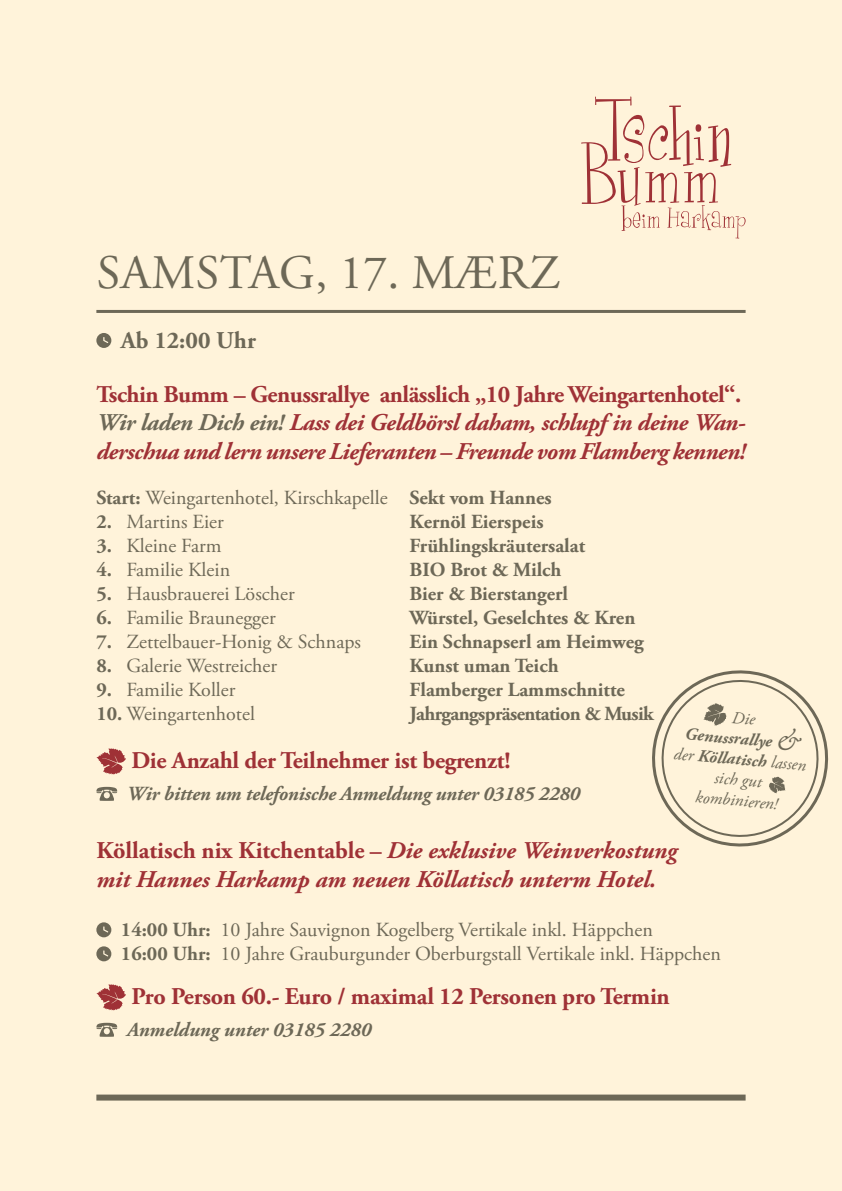
<style>
.page{position:relative;width:842px;height:1191px;background:#fff3da}
.page>*{position:absolute;margin:0;border:0;box-sizing:border-box;transform-origin:0 0}
.t1{font:48px "Adobe Garamond Pro";letter-spacing:.015em;color:#6d6857}
.t2{font:700 24px "Adobe Garamond Pro";letter-spacing:-.01em;color:#9f3136}
.t3{font:italic 700 24px/28.8px "Adobe Garamond Pro";letter-spacing:-.02em;color:#9f3136}
.t4{font:italic 700 24px "Adobe Garamond Pro";color:#9f3136}
.t5{font:700 24px "Adobe Garamond Pro";color:#6d6857}
.t6{font:20px "Adobe Garamond Pro";color:#6d6857}
.t7{font:700 20px "Adobe Garamond Pro";color:#6d6857}
.t8{font:italic 700 20px "Adobe Garamond Pro";letter-spacing:-.01em;color:#6d6857}
.t9{font:700 20px "Adobe Garamond Pro";letter-spacing:-.03em;color:#6d6857}
.t10{font:italic 700 17px "Adobe Garamond Pro";color:#6d6857}
.t11{font:italic 17px/20.4px "Adobe Garamond Pro";color:#6d6857;text-align:center}
.s1{color:#6d6857}
.s2{font-weight:700}
.s3{font-weight:400;font-size:29px}
.s4{font-weight:400}
.s5{font-style:italic}
</style>
<div class="page">
<div style="left:96px;top:1094px;width:650px;height:6px;background:#6d6857"></div>
<svg style="left:96px;top:922px;width:15px;height:15px"></svg>
<svg style="left:96px;top:946px;width:15px;height:15px"></svg>
<hr style="left:96px;top:310px;width:650px;height:3px;background:#6d6857">
<svg style="left:96px;top:984px;width:30px;height:26px"></svg>
<svg style="left:96px;top:1022px;width:21px;height:14px"></svg>
<svg style="left:96px;top:333px;width:15px;height:15px"></svg>
<svg style="left:581px;top:96px;width:165px;height:142px"></svg>
<svg style="left:96px;top:748px;width:30px;height:26px"></svg>
<svg style="left:96px;top:787px;width:21px;height:14px"></svg>
<svg style="left:652px;top:670px;width:177px;height:177px"></svg>
<p class="t1" style="left:97px;top:244px;width:465px">SAMSTAG, 17. MÆRZ</p>
<p class="t5" style="left:121px;top:326px;width:136px">Ab 12:00 Uhr</p>
<p class="t2" style="left:96px;top:380px;width:646px">Tschin Bumm – Genussrallye anlässlich „10 Jahre Weingartenhotel“.</p>
<p class="t3" style="left:96px;top:409px;width:651px"><span class="s1">Wir laden Dich ein!</span> Lass dei Geldbörsl daham, schlupf in deine Wan&shy;derschua und lern unsere Lieferanten – Freunde vom Flamberg kennen!</p>
<p class="t6" style="left:96px;top:486px;width:293px"><span class="s2">Start:</span> Weingartenhotel, Kirschkapelle</p>
<p class="t6" style="left:96px;top:510px;width:129px"><span class="s2">2.</span> Martins Eier</p>
<p class="t6" style="left:96px;top:534px;width:127px"><span class="s2">3.</span> Kleine Farm</p>
<p class="t6" style="left:96px;top:558px;width:135px"><span class="s2">4.</span> Familie Klein</p>
<p class="t6" style="left:96px;top:582px;width:200px"><span class="s2">5.</span> Hausbrauerei Löscher</p>
<p class="t6" style="left:96px;top:606px;width:181px"><span class="s2">6.</span> Familie Braunegger</p>
<p class="t6" style="left:96px;top:630px;width:266px"><span class="s2">7.</span> Zettelbauer-Honig &amp; Schnaps</p>
<p class="t6" style="left:96px;top:654px;width:182px"><span class="s2">8.</span> Galerie Westreicher</p>
<p class="t6" style="left:96px;top:678px;width:141px"><span class="s2">9.</span> Familie Koller</p>
<p class="t6" style="left:96px;top:702px;width:160px"><span class="s2">10.</span> Weingartenhotel</p>
<p class="t7" style="left:410px;top:486px;width:144px">Sekt vom Hannes</p>
<p class="t7" style="left:410px;top:510px;width:135px">Kernöl Eierspeis</p>
<p class="t7" style="left:410px;top:534px;width:177px">Frühlingskräutersalat</p>
<p class="t7" style="left:410px;top:558px;width:153px">BIO Brot &amp; Milch</p>
<p class="t7" style="left:410px;top:582px;width:160px">Bier &amp; Bierstangerl</p>
<p class="t7" style="left:410px;top:606px;width:227px">Würstel, Geselchtes &amp; Kren</p>
<p class="t7" style="left:410px;top:630px;width:235px">Ein Schnapserl am Heimweg</p>
<p class="t7" style="left:410px;top:654px;width:150px">Kunst uman Teich</p>
<p class="t7" style="left:410px;top:678px;width:217px">Flamberger Lammschnitte</p>
<p class="t9" style="left:410px;top:702px;width:246px">Jahrgangspräsentation &amp; Musik</p>
<p class="t2" style="left:131px;top:746px;width:380px">Die Anzahl der Teilnehmer ist begrenzt!</p>
<p class="t8" style="left:126px;top:782px;width:455px">Wir bitten um telefonische Anmeldung unter 03185 2280</p>
<p class="t10" style="left:686px;top:724px;width:116px;rotate:5deg">Genussrallye <span class="s3">&amp;</span></p>
<p class="t11" style="left:698px;top:766px;width:84px;rotate:5deg">sich gut kombinieren!</p>
<p class="t10" style="left:675px;top:743px;width:134px;rotate:5deg"><span class="s4">der</span> Köllatisch <span class="s4">lassen</span></p>
<p class="t2" style="left:96px;top:836px;width:582px">Köllatisch nix Kitchentable – <span class="s5">Die exklusive Weinverkostung</span></p>
<p class="t4" style="left:96px;top:865px;width:561px">mit Hannes Harkamp am neuen Köllatisch unterm Hotel.</p>
<p class="t6" style="left:121px;top:918px;width:533px"><span class="s2">14:00 Uhr:</span> 10 Jahre Sauvignon Kogelberg Vertikale inkl. Häppchen</p>
<p class="t6" style="left:121px;top:942px;width:601px"><span class="s2">16:00 Uhr:</span> 10 Jahre Grauburgunder Oberburgstall Vertikale inkl. Häppchen</p>
<p class="t2" style="left:131px;top:982px;width:540px">Pro Person 60.- Euro / maximal 12 Personen pro Termin</p>
<p class="t8" style="left:127px;top:1018px;width:246px">Anmeldung unter 03185 2280</p>
</div>
